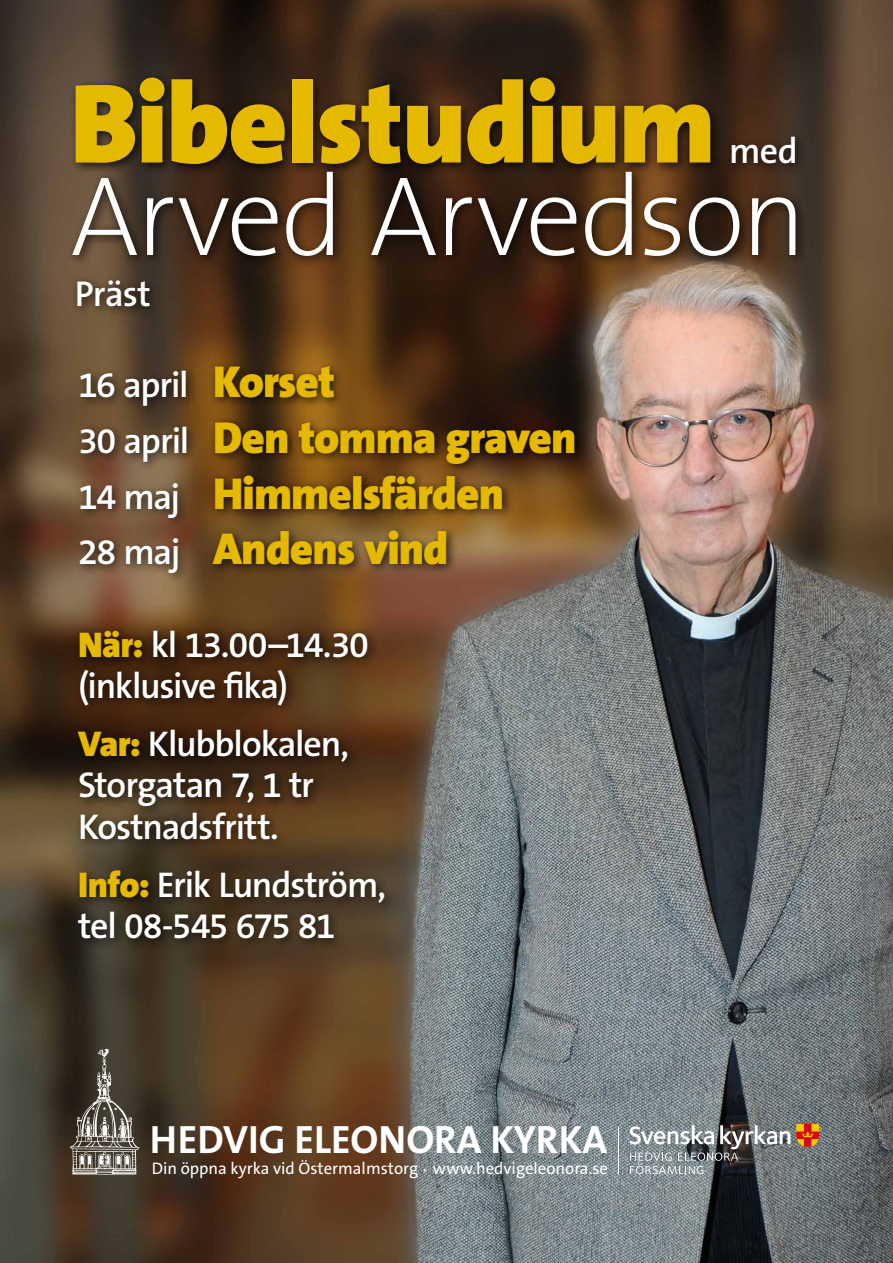
<style>
.page{position:relative;width:893px;height:1263px;background:#fff}
.page>*{position:absolute;margin:0;border:0;box-sizing:border-box;transform-origin:0 0}
.t1{font:200 114px "The Sans B2";letter-spacing:-.03em;color:#fff}
.t2{font:900 114px "The Sans B9";letter-spacing:-.015em;color:#e5b900}
.t3{font:900 45px/55.7px "The Sans B9";letter-spacing:-.02em;color:#e5b900}
.t4{font:700 39.75px "The Sans B7";color:#fff}
.t5{font:600 36px/41.2px "The Sans B6";letter-spacing:-.03em;color:#fff}
.t6{font:16.73px "The Sans B5 Plain";color:#fff}
.s1{font-family:"The Sans B9";font-weight:900;font-size:45px;color:#e5b900}
.s2{font-family:"The Sans B6";font-weight:600;font-size:36px;color:#fff}
.s3{font-family:"The Sans B9";font-weight:900;color:#e5b900}
.s4{font-size:9px}
</style>
<div class="page">
<img style="left:0;top:0;width:893px;height:1263px">
<svg style="left:629px;top:1125px;width:161px;height:49px;background:#818688"></svg>
<svg style="left:796px;top:1124px;width:23px;height:23px"></svg>
<img style="left:65px;top:1047px;width:76px;height:129px">
<hr style="left:618px;top:1126px;width:1px;height:48px;background:#fff">
<div style="left:69px;top:72px;width:738px;height:104px;background:#000;opacity:.75"></div>
<div style="left:67px;top:166px;width:741px;height:102px;background:#000;opacity:.75"></div>
<div style="left:71px;top:274px;width:91px;height:44px;background:#000;opacity:.75"></div>
<div style="left:73px;top:361px;width:514px;height:590px;background:#000;opacity:.75"></div>
<h1 class="t2" style="left:70px;top:63px;width:647px">Bibelstudium</h1>
<p class="t5" style="left:729px;top:131px;width:70px">med</p>
<h1 class="t1" style="left:70px;top:155px;width:738px">Arved Arvedson</h1>
<p class="t5" style="left:75px;top:274px;width:77px">Präst</p>
<p class="t5" style="left:78px;top:366px;width:259px">16 april <span class="s1">Korset</span></p>
<p class="t3" style="left:78px;top:411px;width:500px"><span class="s2">30 april</span> Den tomma graven<br><span class="s2">14 maj</span> Himmelsfärden<br><span class="s2">28 maj</span> Andens vind</p>
<p class="t5" style="left:78px;top:625px;width:292px"><span class="s3">När:</span> kl 13.00–14.30 (inklusive fika)</p>
<p class="t5" style="left:78px;top:724px;width:273px"><span class="s3">Var:</span> Klubblokalen,<br>Storgatan 7, 1 tr<br>Kostnadsfritt.</p>
<p class="t5" style="left:78px;top:865px;width:309px"><span class="s3">Info:</span> Erik Lundström, tel 08-545 675 81</p>
<p class="t4" style="left:150px;top:1119px;width:459px">HEDVIG ELEONORA KYRKA</p>
<p class="t6" style="left:152px;top:1159px;width:458px">Din öppna kyrka vid Östermalmstorg <span class="s4">•</span> www.hedvigeleonora.se</p>
</div>
